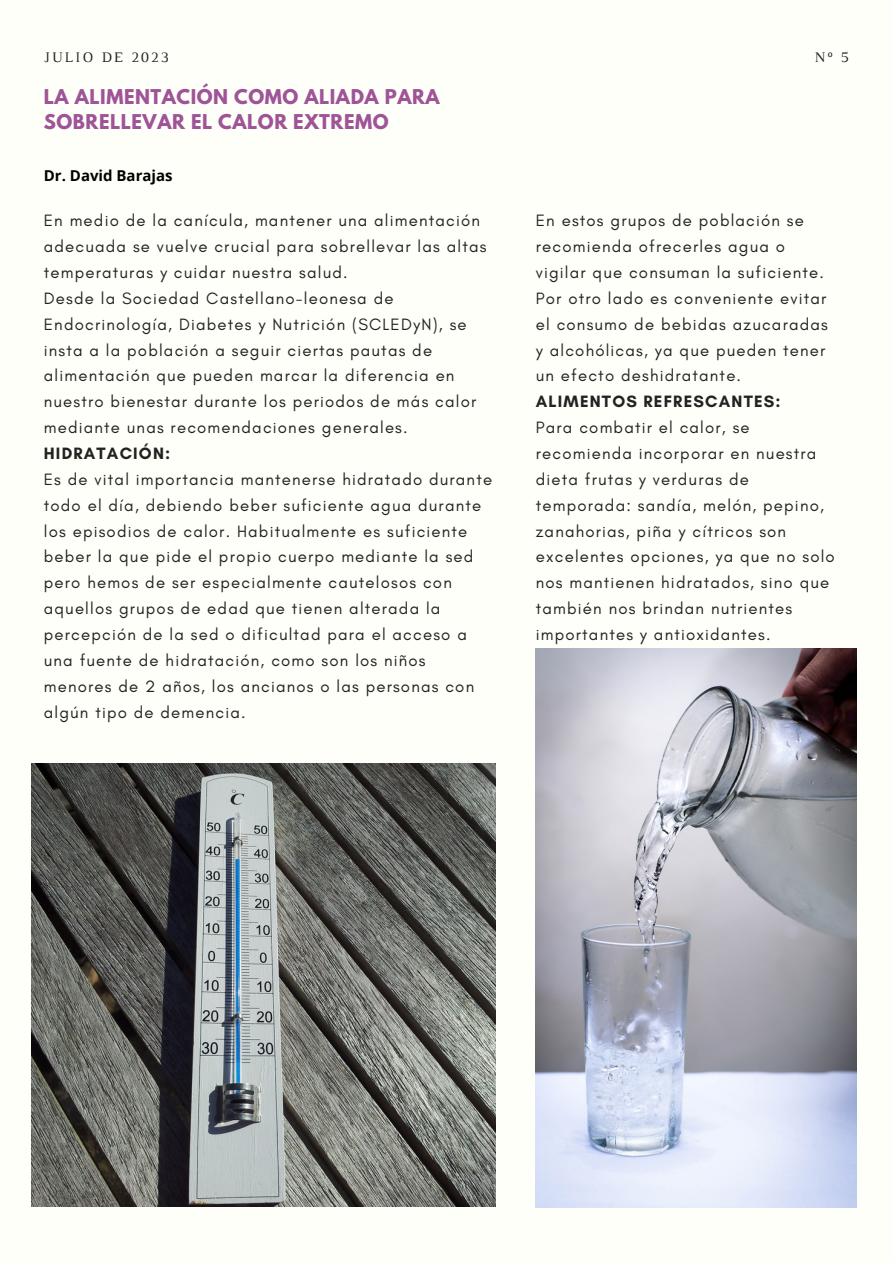
<style>
.page{position:relative;width:893px;height:1264px;background:#fff}
.page>*{position:absolute;margin:0;border:0;box-sizing:border-box;transform-origin:0 0}
.t1{font:700 18px/24.8px "League Spartan";letter-spacing:.03em;color:#9e5497}
.t2{font:16.8px/25.8px "Glacial Indifference";letter-spacing:.07em;color:#222}
.t3{font:700 16.8px "Glacial Indifference";letter-spacing:.07em;color:#222}
.t4{font:700 15px "Open Sans";color:#000}
.t5{font:14.85px "Luthier";letter-spacing:.14em;color:#222}
</style>
<div class="page">
<div style="left:0;top:0;width:892px;height:1262px;background:#fffff9"></div>
<img style="left:32px;top:763px;width:463px;height:443px">
<img style="left:536px;top:648px;width:320px;height:559px">
<p class="t5" style="left:44px;top:52px;width:126px">JULIO DE 2023</p>
<p class="t5" style="left:814px;top:52px;width:36px">Nº 5</p>
<p class="t1" style="left:44px;top:87px;width:397px">LA ALIMENTACIÓN COMO ALIADA PARA<br>SOBRELLEVAR EL CALOR EXTREMO</p>
<p class="t4" style="left:44px;top:165px;width:130px">Dr. David Barajas</p>
<p class="t2" style="left:44px;top:207px;width:444px">En medio de la canícula, mantener una alimentación adecuada se vuelve crucial para sobrellevar las altas temperaturas y cuidar nuestra salud.</p>
<p class="t2" style="left:44px;top:285px;width:434px">Desde la Sociedad Castellano-leonesa de Endocrinología, Diabetes y Nutrición (SCLEDyN), se insta a la población a seguir ciertas pautas de alimentación que pueden marcar la diferencia en nuestro bienestar durante los periodos de más calor mediante unas recomendaciones generales.</p>
<p class="t3" style="left:44px;top:443px;width:128px">HIDRATACIÓN:</p>
<p class="t2" style="left:44px;top:466px;width:450px">Es de vital importancia mantenerse hidratado durante todo el día, debiendo beber suficiente agua durante los episodios de calor. Habitualmente es suficiente beber la que pide el propio cuerpo mediante la sed pero hemos de ser especialmente cautelosos con aquellos grupos de edad que tienen alterada la percepción de la sed o dificultad para el acceso a una fuente de hidratación, como son los niños menores de 2 años, los ancianos o las personas con algún tipo de demencia.</p>
<p class="t2" style="left:536px;top:207px;width:289px">En estos grupos de población se recomienda ofrecerles agua o vigilar que consuman la suficiente.</p>
<p class="t2" style="left:536px;top:285px;width:293px">Por otro lado es conveniente evitar el consumo de bebidas azucaradas y alcohólicas, ya que pueden tener un efecto deshidratante.</p>
<p class="t3" style="left:536px;top:391px;width:246px">ALIMENTOS REFRESCANTES:</p>
<p class="t2" style="left:536px;top:414px;width:300px">Para combatir el calor, se recomienda incorporar en nuestra dieta frutas y verduras de temporada: sandía, melón, pepino, zanahorias, piña y cítricos son excelentes opciones, ya que no solo nos mantienen hidratados, sino que también nos brindan nutrientes importantes y antioxidantes.</p>
</div>
